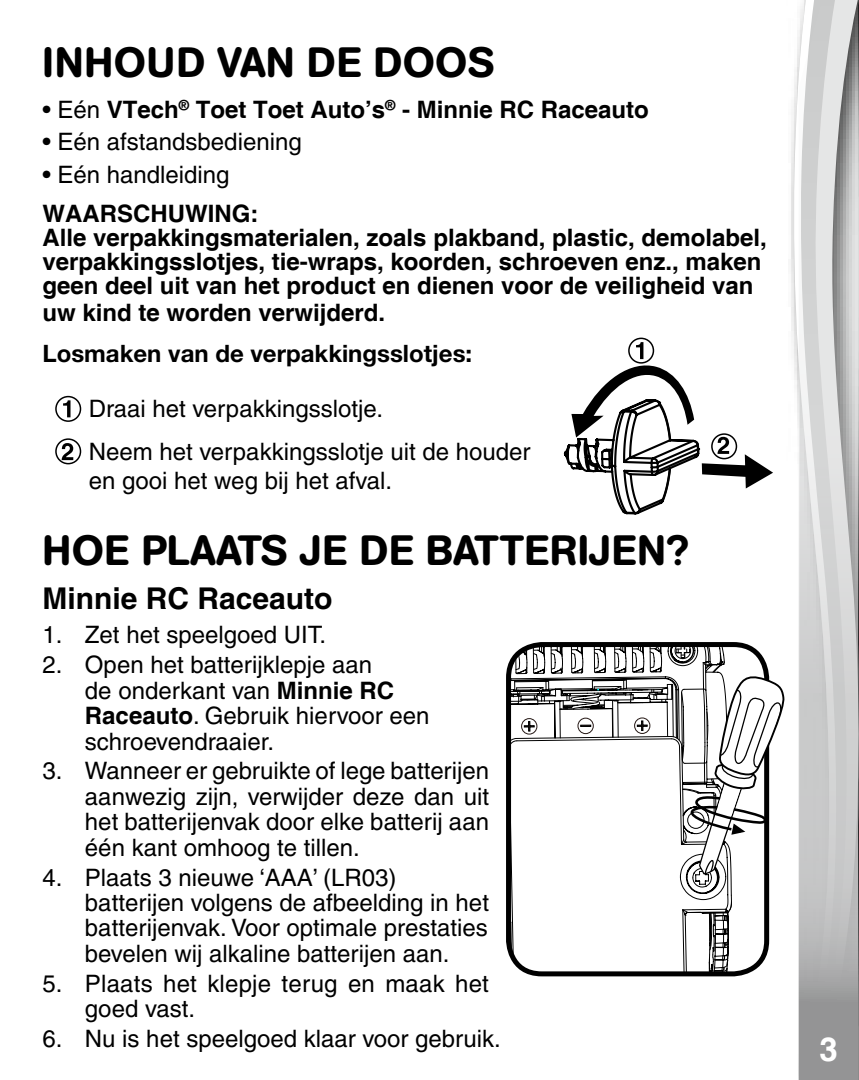
<style>
.page{position:relative;width:859px;height:1080px;background:#fff}
.page>*{position:absolute;margin:0;border:0;box-sizing:border-box;transform-origin:0 0}
.t1{font:500 42px "AG Book Rounded";letter-spacing:.02em;color:#000}
.t2{font:500 42px "AG Book Rounded";letter-spacing:.02em;color:#000}
.t3{font:700 33px "Helvetica";color:#fff}
.t4{font:700 30px "Helvetica";color:#000}
.t5{font:500 24px/25.5px "Helvetica";color:#000}
.t6{font:700 24px/24px "Helvetica";color:#000}
.t7{font:700 24px "Helvetica Neue 75";color:#000}
.t8{font:700 24px "Helvetica";color:#000}
.s1{font-weight:500}
.s2{font-weight:700}
.s3{font-size:27px}
.s4{font-style:inherit}
</style>
<div class="page">
<div style="left:787px;top:0;width:71px;height:1080px;background:#000;opacity:.75"></div>
<svg style="left:793px;top:0;width:6px;height:1080px"></svg>
<svg style="left:799px;top:0;width:59px;height:1080px;background:#c7c7c7"></svg>
<div style="left:741px;top:1029px;width:57px;height:51px;background:#fff"></div>
<svg style="left:62px;top:443px;width:11px;height:17px"></svg>
<div style="left:55px;top:438px;width:26px;height:26px;border:2px solid #000;border-radius:50%"></div>
<div style="left:55px;top:396px;width:26px;height:26px;border:2px solid #000;border-radius:50%"></div>
<svg style="left:63px;top:400px;width:7px;height:17px"></svg>
<div style="left:628px;top:338px;width:26px;height:26px;border:2px solid #000;border-radius:50%"></div>
<svg style="left:563px;top:342px;width:210px;height:173px"></svg>
<svg style="left:615px;top:648px;width:83px;height:322px"></svg>
<svg style="left:637px;top:720px;width:11px;height:11px"></svg>
<div style="left:634px;top:718px;width:16px;height:16px;border:1px solid #241714;border-radius:50%"></div>
<svg style="left:508px;top:648px;width:107px;height:326px"></svg>
<div style="left:577px;top:718px;width:17px;height:16px;border:1px solid #241714;border-radius:50%"></div>
<div style="left:506px;top:642px;width:263px;height:334px;border:5px solid #000;border-radius:33px"></div>
<svg style="left:691px;top:673px;width:94px;height:212px"></svg>
<h1 class="t2" style="left:42px;top:38px;width:453px">INHOUD VAN DE DOOS</h1>
<p class="t6" style="left:42px;top:100px;width:608px"><span class="s1">• Eén</span> VTech<sup>®</sup> Toet Toet Auto’s<sup>®</sup> - Minnie RC Raceauto</p>
<p class="t5" style="left:42px;top:131px;width:261px">• Eén afstandsbediening</p>
<p class="t5" style="left:42px;top:164px;width:189px">• Eén handleiding</p>
<p class="t8" style="left:42px;top:205px;width:217px">WAARSCHUWING:</p>
<p class="t6" style="left:42px;top:228px;width:726px">Alle verpakkingsmaterialen, zoals plakband, plastic, demolabel, verpakkingsslotjes, tie-wraps, koorden, schroeven enz., maken geen deel uit van het product en dienen voor de veiligheid van</p>
<p class="t6" style="left:42px;top:303px;width:344px">uw kind te worden verwijderd.</p>
<p class="t7" style="left:42px;top:345px;width:431px">Losmaken van de verpakkingsslotjes:</p>
<p class="t5" style="left:89px;top:399px;width:296px">Draai het verpakkingsslotje.</p>
<p class="t5" style="left:89px;top:440px;width:443px;line-height:28.8px">Neem het verpakkingsslotje uit de houder en gooi het weg bij het afval.</p>
<h1 class="t1" style="left:42px;top:526px;width:648px">HOE PLAATS JE DE BATTERIJEN?</h1>
<p class="t4" style="left:42px;top:587px;width:292px">Minnie RC Raceauto</p>
<p class="t5" style="left:42px;top:624px;width:285px">1. Zet het speelgoed UIT.</p>
<p class="t5" style="left:85px;top:654px;width:346px;text-indent:-43px">2. Open het batterijklepje aan<br>de onderkant van <span class="s2">Minnie RC<br>Raceauto</span>. Gebruik hiervoor een schroevendraaier.</p>
<p class="t5" style="left:85px;top:760px;width:406px;text-align:justify;text-indent:-43px">3. Wanneer er gebruikte of lege batterijen aanwezig zijn, verwijder deze dan uit het batterijenvak door elke batterij aan één kant omhoog te tillen.</p>
<p class="t5" style="left:85px;top:867px;width:405px;text-indent:-43px">4. Plaats 3 nieuwe ‘AAA’ (LR03) batterijen volgens de afbeelding in het batterijenvak. Voor optimale prestaties bevelen wij alkaline batterijen aan.</p>
<p class="t5" style="left:85px;top:973px;width:405px;text-indent:-43px">5. Plaats het klepje terug en maak het goed vast.</p>
<p class="t5" style="left:42px;top:1028px;width:460px">6. Nu is het speelgoed klaar voor gebruik.</p>
<h2 class="t3" style="left:820px;top:1028px;width:25px">3 <span class="s3">3</span><span class="s4">3</span></h2>
</div>
